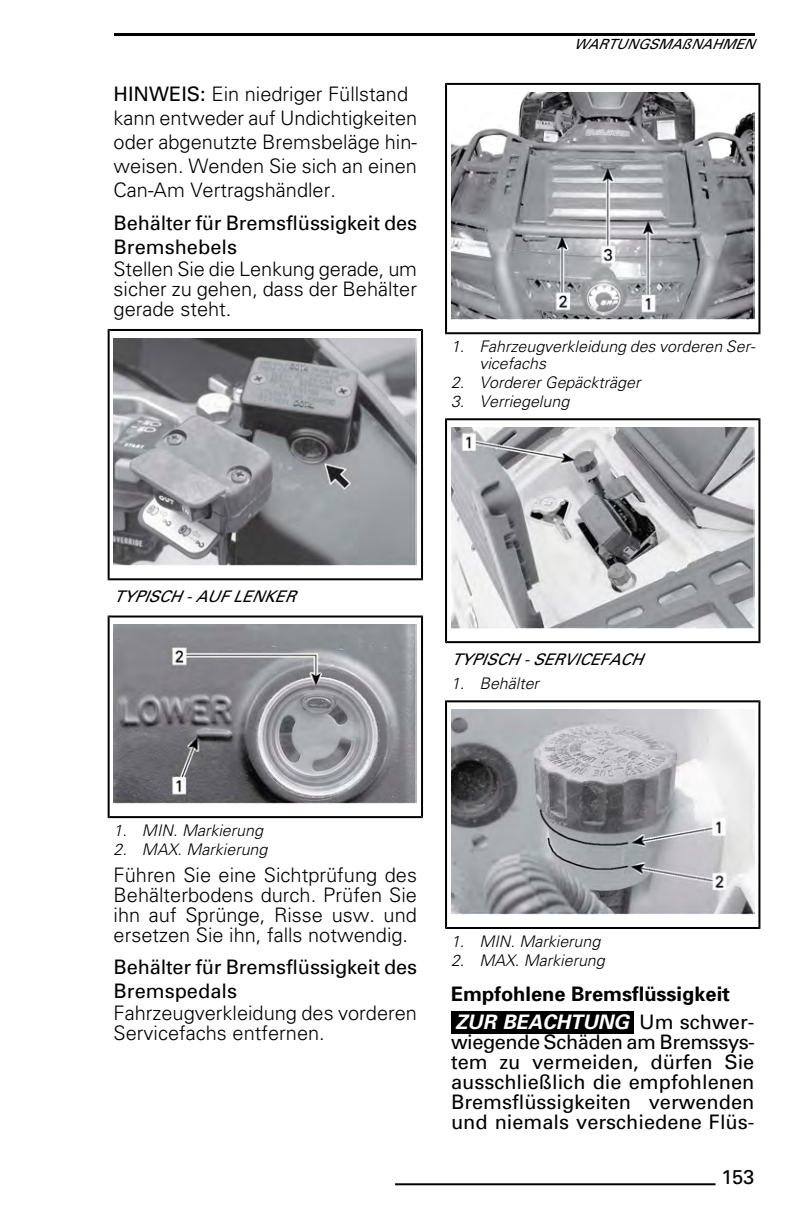
<style>
.page{position:relative;width:793px;height:1223px;background:#fff}
.page>*{position:absolute;margin:0;border:0;box-sizing:border-box;transform-origin:0 0}
.t1{font:300 20px/20px "Univers";color:#000}
.t2{font:20px/20px "Univers";color:#000}
.t3{font:700 20px/28px "Univers";color:#000}
.t4{font:italic 300 16px/16px "Univers";color:#000}
.t5{font:italic 16px "Univers";color:#000}
.t6{font:italic 14px "Univers";color:#000}
.s1{font-weight:400}
.s2{font-style:italic;color:#fff}
</style>
<div class="page">
<svg style="left:108px;top:329px;width:315px;height:251px"></svg>
<img style="left:114px;top:338px;width:303px;height:228px">
<svg style="left:108px;top:615px;width:315px;height:203px"></svg>
<img style="left:114px;top:625px;width:303px;height:179px">
<svg style="left:445px;top:83px;width:315px;height:251px"></svg>
<img style="left:451px;top:92px;width:303px;height:228px">
<svg style="left:445px;top:418px;width:315px;height:225px"></svg>
<img style="left:451px;top:428px;width:303px;height:201px">
<svg style="left:445px;top:700px;width:315px;height:229px"></svg>
<img style="left:451px;top:710px;width:303px;height:205px">
<div style="left:451px;top:1011px;width:182px;height:22px;background:#000"></div>
<hr style="left:395px;top:1183px;width:320px;height:2px;background:#000">
<hr style="left:114px;top:33px;width:640px;height:2px;background:#000">
<p class="t1" style="left:114px;top:84px;width:305px;line-height:24px"><span class="s1">HINWEIS:</span> Ein niedriger Füllstand kann entweder auf Undichtigkeiten oder abgenutzte Bremsbeläge hin&shy;weisen. Wenden Sie sich an einen<br>Can-Am Vertragshändler.</p>
<p class="t2" style="left:114px;top:213px;width:305px;line-height:24px">Behälter für Bremsflüssigkeit des<br>Bremshebels</p>
<p class="t1" style="left:114px;top:261px;width:305px;text-align:justify">Stellen Sie die Lenkung gerade, um sicher zu gehen, dass der Behälter gerade steht.</p>
<p class="t6" style="left:574px;top:39px;width:182px">WARTUNGSMAßNAHMEN</p>
<p class="t4" style="left:479px;top:340px;width:280px;text-indent:-28px">1. Fahrzeugverkleidung des vorderen Ser&shy;vicefachs</p>
<p class="t4" style="left:451px;top:375px;width:194px">2. Vorderer Gepäckträger</p>
<p class="t4" style="left:451px;top:394px;width:123px">3. Verriegelung</p>
<p class="t5" style="left:114px;top:590px;width:183px">TYPISCH - AUF LENKER</p>
<p class="t5" style="left:451px;top:653px;width:193px">TYPISCH - SERVICEFACH</p>
<p class="t4" style="left:451px;top:676px;width:93px">1. Behälter</p>
<p class="t4" style="left:114px;top:824px;width:154px">1. MIN. Markierung</p>
<p class="t4" style="left:114px;top:843px;width:158px">2. MAX. Markierung</p>
<p class="t1" style="left:114px;top:867px;width:305px;text-align:justify">Führen Sie eine Sichtprüfung des Behälterbodens durch. Prüfen Sie ihn auf Sprünge, Risse usw. und ersetzen Sie ihn, falls notwendig.</p>
<p class="t2" style="left:114px;top:957px;width:305px;line-height:24px">Behälter für Bremsflüssigkeit des<br>Bremspedals</p>
<p class="t1" style="left:114px;top:1005px;width:305px">Fahrzeugverkleidung des vorderen<br>Servicefachs entfernen.</p>
<p class="t4" style="left:451px;top:935px;width:154px">1. MIN. Markierung</p>
<p class="t4" style="left:451px;top:954px;width:158px">2. MAX. Markierung</p>
<p class="t3" style="left:451px;top:982px;width:305px">Empfohlene Bremsflüssigkeit<br><span class="s2">ZUR BEACHTUNG</span> <span class="s1">U m s c h w e r -</span></p>
<p class="t2" style="left:451px;top:1034px;width:305px;text-align:justify">wiegende Schäden am Bremssys&shy;tem zu vermeiden, dürfen Sie ausschließlich die empfohlenen Bremsflüssigkeiten verwenden und niemals verschiedene Flüs-</p>
<p class="t2" style="left:721px;top:1169px;width:35px">153</p>
</div>
